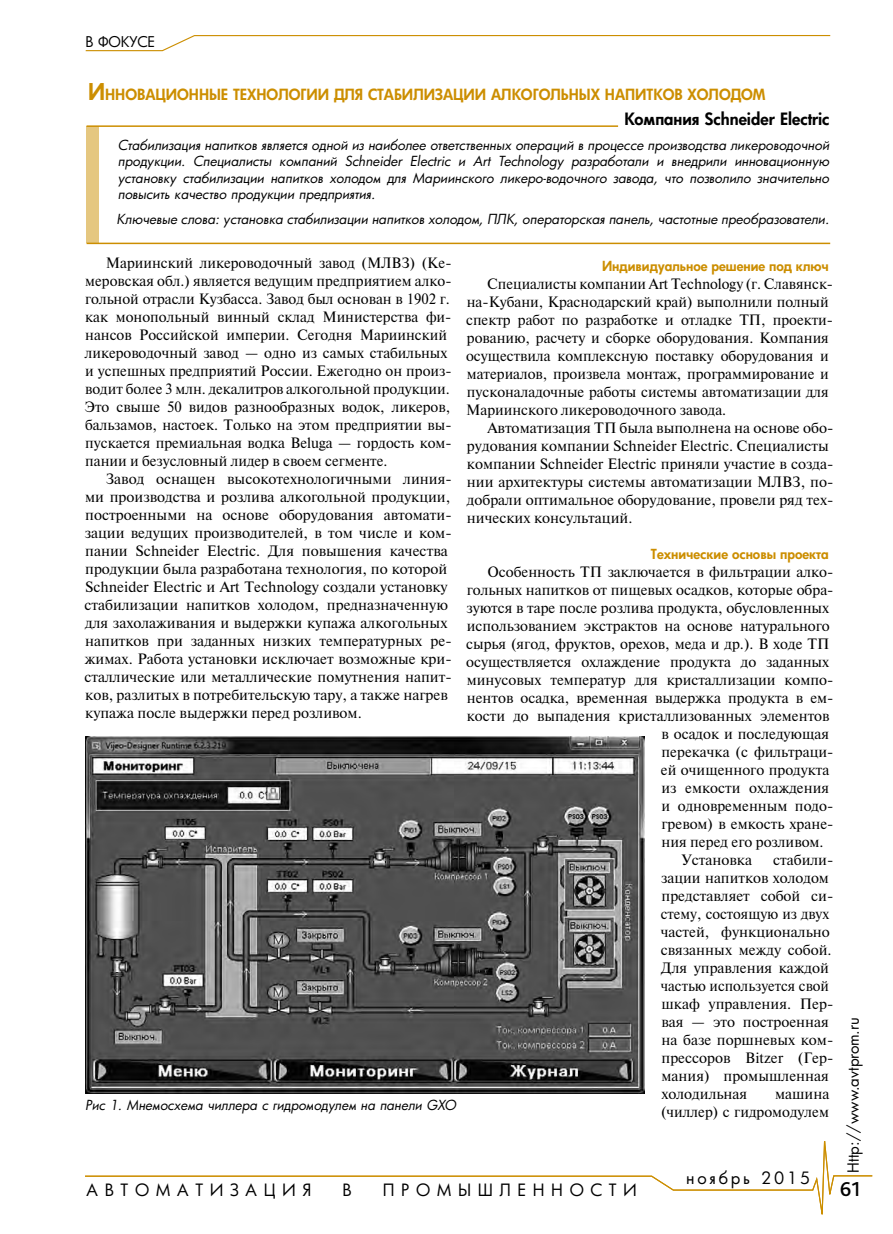
<style>
.page{position:relative;width:893px;height:1234px;background:#fff}
.page>*{position:absolute;margin:0;border:0;box-sizing:border-box;transform-origin:0 0}
.t1{font:500 21px "Bliss Pro";color:#000}
.t2{font:16.5px "Futura Cyr";letter-spacing:.4em;color:#000}
.t3{font:800 16.5px "Futura Cyr";color:#000}
.t4{font:16.5px "Futura Cyr";letter-spacing:.17em;color:#000}
.t5{font:15px/18px "Newton";color:#000}
.t6{font:800 15px "Futura Cyr";color:#cc8e00}
.t7{font:15px "Futura Cyr";color:#000}
.t8{font:14.4px "Futura Cyr";letter-spacing:-.01em;color:#000}
.t9{font:italic 13.5px/16.2px "Futura Cyr";color:#000;text-align:justify}
.t10{font:800 13.5px "Futura Cyr";color:#cc8e00}
.s1{font-size:22.5px}
</style>
<div class="page">
<svg style="left:85px;top:1141px;width:788px;height:74px"></svg>
<svg style="left:85px;top:35px;width:746px;height:17px"></svg>
<div style="left:87px;top:126px;width:12px;height:116px;background:#e5c780"></div>
<hr style="left:87px;top:125px;width:531px;height:2px;background:#cc8e00">
<hr style="left:87px;top:242px;width:743px;height:2px;background:#cc8e00">
<img style="left:85px;top:736px;width:559px;height:357px">
<p class="t8" style="left:86px;top:33px;width:71px">В ФОКУСЕ</p>
<p class="t6" style="left:88px;top:86px;width:29px"><span class="s1">И</span>нновационн</p>
<p class="t6" style="left:209px;top:86px;width:59px">ые технологии</p>
<p class="t6" style="left:334px;top:86px;width:45px">дл я стабилизации</p>
<p class="t6" style="left:491px;top:86px;width:11px">алкогол</p>
<p class="t6" style="left:561px;top:86px;width:55px">ьных напитков</p>
<p class="t6" style="left:687px;top:86px;width:22px">холодом</p>
<p class="t3" style="left:624px;top:109px;width:206px">Компания Schneider Electric</p>
<p class="t9" style="left:118px;top:137px;width:713px">Стабилизация напитков является одной из наиболее ответственных операций в процессе производства ликероводочной продукции. Специалисты компаний Schneider Electric и Art Technology разработали и внедрили инновационную установку стабилизации напитков холодом для Мариинского ликеро-водочного завода, что позволило значительно повысить качество продукции предприятия.</p>
<p class="t9" style="left:117px;top:210px;width:714px">Ключевые слова: установка стабилизации напитков холодом, ПЛК, операторская панель, частотные преобразователи.</p>
<p class="t5" style="left:85px;top:253px;width:369px;text-indent:21px">Мариинский ликероводочный завод (МЛВЗ) (Ке&shy;меровская обл.) является ведущим предприятием алко&shy;гольной отрасли Кузбасса. Завод был основан в 1902 г. как монопольный винный склад Министерства фи&shy;нансов Российской империи. Сегодня Мариинский ликероводочный завод — одно из самых стабильных и успешных предприятий России. Ежегодно он произ&shy;водит более 3 млн. декалитров алкогольной продукции.<br>Это свыше 50 видов разнообразных водок, ликеров, бальзамов, настоек. Только на этом предприятии вы&shy;пускается премиальная водка Beluga — гордость ком&shy;пании и безусловный лидер в своем сегменте.</p>
<p class="t5" style="left:84px;top:469px;width:369px;text-indent:21px">Завод оснащен высокотехнологичными линия&shy;ми производства и розлива алкогольной продукции, построенными на основе оборудования автомати&shy;зации ведущих производителей, в том числе и ком&shy;пании Schneider Electric. Для повышения качества продукции была разработана технология, по которой Schneider Electric и Art Technology создали установку стабилизации напитков холодом, предназначенную для захолаживания и выдержки купажа алкогольных напитков при заданных низких температурных ре&shy;жимах. Работа установки исключает возможные кри&shy;сталлические или металлические помутнения напит&shy;ков, разлитых в потребительскую тару, а также нагрев купажа после выдержки перед розливом.</p>
<p class="t10" style="left:602px;top:257px;width:228px">Индивидуальное решение под ключ</p>
<p class="t5" style="left:466px;top:274px;width:369px;text-indent:21px">Специалисты компании Art Technology (г. Славянск&shy;на-Кубани, Краснодарский край) выполнили полный спектр работ по разработке и отладке ТП, проекти&shy;рованию, расчету и сборке оборудования. Компания осуществила комплексную поставку оборудования и материалов, произвела монтаж, программирование и пусконаладочные работы системы автоматизации для Мариинского ликероводочного завода.</p>
<p class="t5" style="left:467px;top:418px;width:368px;text-indent:21px">Автоматизация ТП была выполнена на основе обо&shy;рудования компании Schneider Electric. Специалисты компании Schneider Electric приняли участие в созда&shy;нии архитектуры системы автоматизации МЛВЗ, по&shy;добрали оптимальное оборудование, провели ряд тех&shy;нических консультаций.</p>
<p class="t10" style="left:651px;top:545px;width:179px">Технические основы проекта</p>
<p class="t5" style="left:487px;top:562px;width:348px">Особенность ТП заключается в фильтрации алко-</p>
<p class="t5" style="left:467px;top:580px;width:368px">гольных напитков от пищевых осадков, которые обра-</p>
<p class="t5" style="left:466px;top:598px;width:364px">зуются в таре после розлива продукта, обусловленных</p>
<p class="t5" style="left:467px;top:616px;width:364px">использованием экстрактов на основе натурального</p>
<p class="t5" style="left:466px;top:634px;width:365px">сырья (ягод, фруктов, орехов, меда и др.). В ходе ТП</p>
<p class="t5" style="left:466px;top:652px;width:365px">осуществляется охлаждение продукта до заданных</p>
<p class="t5" style="left:467px;top:670px;width:368px">минусовых температур для кристаллизации компо-</p>
<p class="t5" style="left:467px;top:688px;width:368px">нентов осадка, временная выдержка продукта в ем-</p>
<p class="t5" style="left:467px;top:706px;width:364px">кости до выпадения кристаллизованных элементов</p>
<p class="t5" style="left:661px;top:724px;width:169px">в осадок и последующая</p>
<p class="t5" style="left:661px;top:742px;width:173px">перекачка (с фильтраци-</p>
<p class="t5" style="left:661px;top:760px;width:170px">ей очищенного продукта</p>
<p class="t5" style="left:661px;top:778px;width:169px">из емкости охлаждения</p>
<p class="t5" style="left:661px;top:796px;width:173px">и одновременным подо-</p>
<p class="t5" style="left:661px;top:814px;width:173px">гревом) в емкость хране-</p>
<p class="t5" style="left:661px;top:832px;width:164px">ния перед его розливом.</p>
<p class="t5" style="left:681px;top:850px;width:72px">Установка</p>
<p class="t5" style="left:661px;top:850px;width:174px;text-indent:112px">стабили&shy;зации напитков холодом представляет собой си&shy;стему, состоящую из двух частей, функционально связанных между собой.<br>Для управления каждой частью используется свой шкаф управления. Пер&shy;вая — это построенная на базе поршневых ком&shy;прессоров Bitzer (Гер&shy;мания) промышленная холодильная</p>
<p class="t7" style="left:844px;top:1172px;width:157px;rotate:-90deg">Http://www.avtprom.ru</p>
<p class="t5" style="left:661px;top:1084px;width:170px;text-align:right">машина<br>(чиллер) с гидромодулем</p>
<p class="t9" style="left:85px;top:1097px;width:372px">Рис 1. Мнемосхема чиллера с гидромодулем на панели GXO</p>
<p class="t4" style="left:686px;top:1167px;width:126px">ноябрь 2015</p>
<p class="t2" style="left:87px;top:1179px;width:226px">АВТОМАТИЗАЦИЯ</p>
<p class="t2" style="left:342px;top:1179px;width:11px">В</p>
<p class="t2" style="left:383px;top:1179px;width:256px">ПРОМЫШЛЕННОСТИ</p>
<h1 class="t1" style="left:840px;top:1176px;width:22px">61</h1>
</div>
